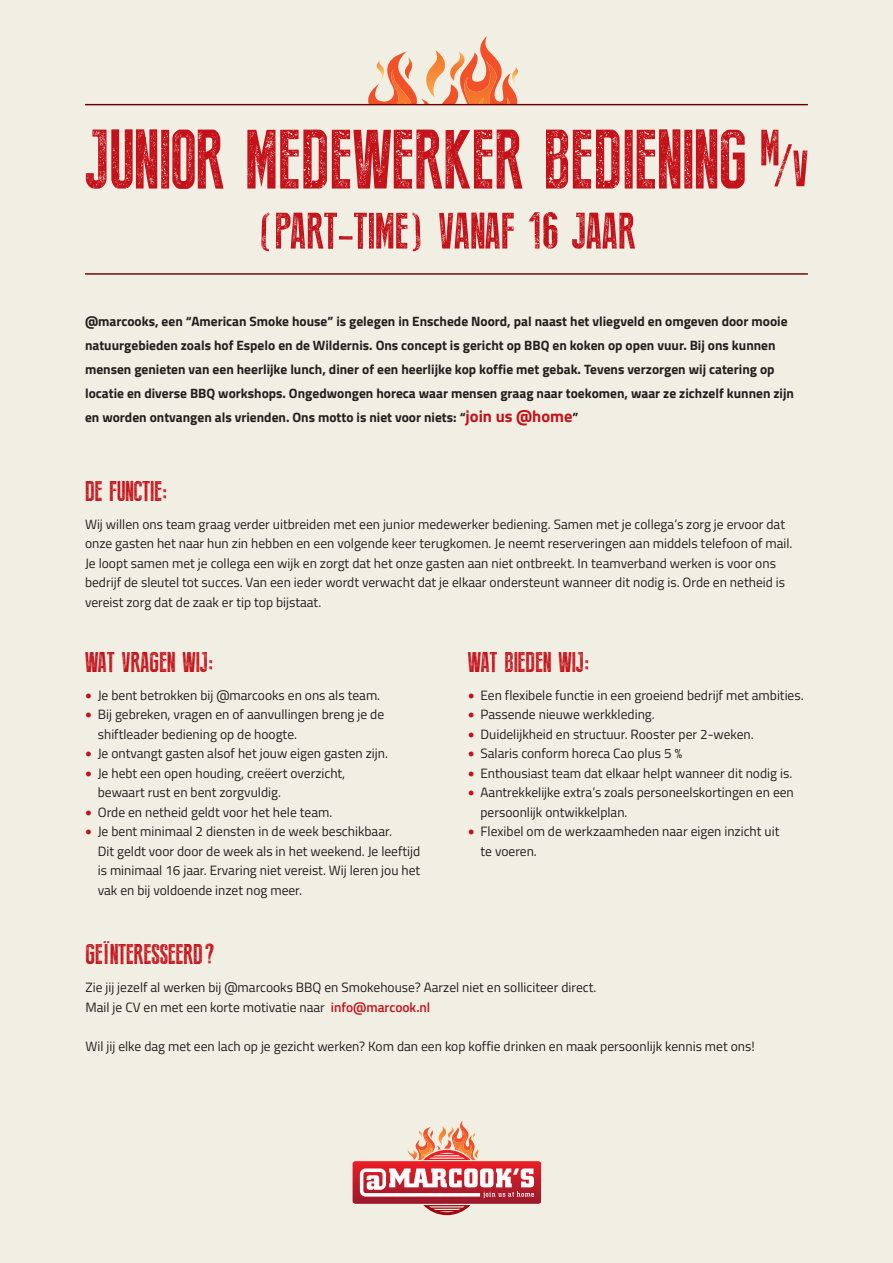
<style>
.page{position:relative;width:893px;height:1263px;background:#f1efe3}
.page>*{position:absolute;margin:0;border:0;box-sizing:border-box;transform-origin:0 0}
.t1{font:84px "Press Style";color:#c4121a}
.t2{font:51px "Press Style";color:#c4121a}
.t3{font:28.5px "Press Style";color:#c4121a}
.t4{font:13.5px/19.5px "Titillium Web";color:#231f20}
.t5{font:700 13.5px/24px "Titillium Web";color:#231f20}
.s1{font-size:16.5px;color:#c4121a}
.s2{font-family:"Arial";font-size:19.5px;color:#c4121a}
.s3{font-weight:600;color:#c4121a}
</style>
<div class="page">
<svg style="left:353px;top:1121px;width:188px;height:94px"></svg>
<svg style="left:346px;top:36px;width:184px;height:68px"></svg>
<hr style="left:85px;top:104px;width:723px;height:1px;background:#6f0000">
<hr style="left:85px;top:273px;width:723px;height:2px;background:#6f0000">
<h1 class="t1" style="left:85px;top:117px;width:664px">JUNIOR MEDEWERKER BEDIENING</h1>
<h2 class="t2" style="left:258px;top:205px;width:379px">(PART-TIME) VANAF 16 JAAR</h2>
<h2 class="t2" style="left:760px;top:138px;width:50px">/M V</h2>
<p class="t5" style="left:85px;top:309px;width:710px">@marcooks, een “American Smoke house” is gelegen in Enschede Noord, pal naast het vliegveld en omgeven door mooie natuurgebieden zoals hof Espelo en de Wildernis. Ons concept is gericht op BBQ en koken op open vuur. Bij ons kunnen mensen genieten van een heerlijke lunch, diner of een heerlijke kop koffie met gebak. Tevens verzorgen wij catering op locatie en diverse BBQ workshops. Ongedwongen horeca waar mensen graag naar toekomen, waar ze zichzelf kunnen zijn en worden ontvangen als vrienden. Ons motto is niet voor niets: “<span class="s1">join us @home</span>”</p>
<h3 class="t3" style="left:85px;top:477px;width:84px">DE FUNCTIE:</h3>
<p class="t4" style="left:85px;top:514px;width:709px">Wij willen ons team graag verder uitbreiden met een junior medewerker bediening. Samen met je collega’s zorg je ervoor dat onze gasten het naar hun zin hebben en een volgende keer terugkomen. Je neemt reserveringen aan middels telefoon of mail.<br>Je loopt samen met je collega een wijk en zorgt dat het onze gasten aan niet ontbreekt. In teamverband werken is voor ons bedrijf de sleutel tot succes. Van een ieder wordt verwacht dat je elkaar ondersteunt wanneer dit nodig is. Orde en netheid is vereist zorg dat de zaak er tip top bijstaat.</p>
<h3 class="t3" style="left:85px;top:647px;width:131px">WAT VRAGEN WIJ:</h3>
<p class="t4" style="left:85px;top:684px;width:297px"><span class="s2">•</span> Je bent betrokken bij @marcooks en ons als team.</p>
<p class="t4" style="left:98px;top:704px;width:288px;text-indent:-13px"><span class="s2">•</span> Bij gebreken, vragen en of aanvullingen breng je de shiftleader bediening op de hoogte.</p>
<p class="t4" style="left:85px;top:743px;width:304px"><span class="s2">•</span> Je ontvangt gasten alsof het jouw eigen gasten zijn.</p>
<p class="t4" style="left:98px;top:762px;width:249px;text-indent:-13px"><span class="s2">•</span> Je hebt een open houding, creëert overzicht, bewaart rust en bent zorgvuldig.</p>
<p class="t4" style="left:85px;top:801px;width:249px"><span class="s2">•</span> Orde en netheid geldt voor het hele team.</p>
<p class="t4" style="left:98px;top:821px;width:324px;text-indent:-13px"><span class="s2">•</span> Je bent minimaal 2 diensten in de week beschikbaar.<br>Dit geldt voor door de week als in het weekend. Je leeftijd is minimaal 16 jaar. Ervaring niet vereist. Wij leren jou het vak en bij voldoende inzet nog meer.</p>
<h3 class="t3" style="left:468px;top:647px;width:124px">WAT BIEDEN WIJ:</h3>
<p class="t4" style="left:468px;top:684px;width:337px"><span class="s2">•</span> Een flexibele functie in een groeiend bedrijf met ambities.</p>
<p class="t4" style="left:468px;top:704px;width:188px"><span class="s2">•</span> Passende nieuwe werkkleding.</p>
<p class="t4" style="left:468px;top:723px;width:288px"><span class="s2">•</span> Duidelijkheid en structuur. Rooster per 2-weken.</p>
<p class="t4" style="left:468px;top:743px;width:216px"><span class="s2">•</span> Salaris conform horeca Cao plus 5 %</p>
<p class="t4" style="left:468px;top:762px;width:326px"><span class="s2">•</span> Enthousiast team dat elkaar helpt wanneer dit nodig is.</p>
<p class="t4" style="left:480px;top:782px;width:315px;text-indent:-13px"><span class="s2">•</span> Aantrekkelijke extra’s zoals personeelskortingen en een persoonlijk ontwikkelplan.</p>
<p class="t4" style="left:480px;top:821px;width:300px;text-indent:-13px"><span class="s2">•</span> Flexibel om de werkzaamheden naar eigen inzicht uit te voeren.</p>
<h3 class="t3" style="left:85px;top:940px;width:134px">GEÏNTERESSEERD?</h3>
<p class="t4" style="left:85px;top:977px;width:512px">Zie jij jezelf al werken bij @marcooks BBQ en Smokehouse? Aarzel niet en solliciteer direct.<br>Mail je CV en met een korte motivatie naar <span class="s3">info@marcook.nl</span></p>
<p class="t4" style="left:85px;top:1035px;width:671px">Wil jij elke dag met een lach op je gezicht werken? Kom dan een kop koffie drinken en maak persoonlijk kennis met ons!</p>
</div>
